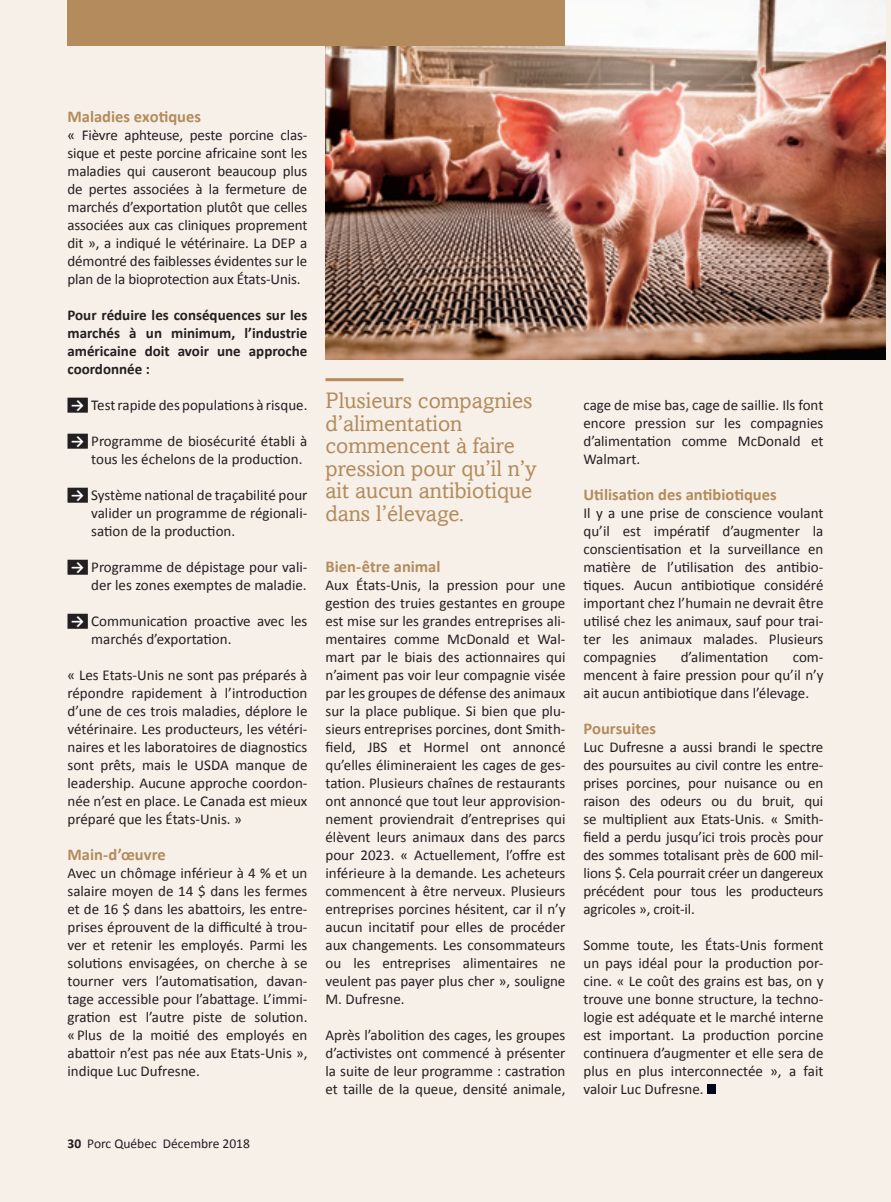
<style>
.page{position:relative;width:891px;height:1202px;background:#f6f0e9}
.page>*{position:absolute;margin:0;border:0;box-sizing:border-box;transform-origin:0 0}
.t1{font:22.5px/22.5px "Amasis";color:#b38b5c}
.t2{font:700 16.5px "Calibri";color:#b38b5c}
.t3{font:15px/18px "Calibri";color:#231f20;text-align:justify}
.t4{font:700 15px/18px "Calibri";color:#231f20;text-align:justify}
.t5{font:13.5px "Calibri";color:#231f20}
.s1{font-weight:700;color:#fff}
.s2{font-weight:700}
</style>
<div class="page">
<div style="left:68px;top:397px;width:20px;height:15px;background:#231f20"></div>
<div style="left:68px;top:433px;width:20px;height:15px;background:#231f20"></div>
<div style="left:68px;top:487px;width:20px;height:15px;background:#231f20"></div>
<div style="left:68px;top:559px;width:20px;height:15px;background:#231f20"></div>
<div style="left:68px;top:613px;width:20px;height:15px;background:#231f20"></div>
<div style="left:707px;top:1084px;width:9px;height:9px;background:#01071a"></div>
<hr style="left:326px;top:378px;width:78px;height:3px;background:#b38b5c">
<img style="left:326px;top:0;width:560px;height:359px">
<div style="left:68px;top:0;width:498px;height:46px;background:#b38b5c"></div>
<p class="t2" style="left:68px;top:106px;width:135px">Maladies exotiques</p>
<p class="t3" style="left:68px;top:126px;width:241px">« Fièvre aphteuse, peste porcine clas&shy;sique et peste porcine africaine sont les maladies qui causeront beaucoup plus de pertes associées à la fermeture de marchés d’exportation plutôt que celles associées aux cas cliniques proprement dit », a indiqué le vétérinaire. La DEP a démontré des faiblesses évidentes sur le plan de la bioprotection aux États-Unis.</p>
<p class="t4" style="left:68px;top:306px;width:241px">Pour réduire les conséquences sur les marchés à un minimum, l’industrie américaine doit avoir une approche coordonnée :</p>
<p class="t3" style="left:71px;top:395px;width:238px"><span class="s1">→</span> Test rapide des populations à risque.</p>
<p class="t3" style="left:91px;top:431px;width:218px;text-indent:-20px"><span class="s1">→</span> Programme de biosécurité établi à tous les échelons de la production.</p>
<p class="t3" style="left:91px;top:485px;width:218px;text-indent:-20px"><span class="s1">→</span> Système national de traçabilité pour valider un programme de régionali&shy;sation de la production.</p>
<p class="t3" style="left:71px;top:558px;width:238px;text-align:right"><span class="s1">→</span> Programme de dépistage pour vali&shy;der les zones exemptes de maladie.</p>
<p class="t3" style="left:91px;top:611px;width:218px;text-indent:-20px"><span class="s1">→</span> Communication proactive avec les marchés d’exportation.</p>
<p class="t3" style="left:68px;top:665px;width:242px">« Les Etats-Unis ne sont pas préparés à répondre rapidement à l’introduction d’une de ces trois maladies, déplore le vétérinaire. Les producteurs, les vétéri&shy;naires et les laboratoires de diagnostics sont prêts, mais le USDA manque de leadership. Aucune approche coordon&shy;née n’est en place. Le Canada est mieux préparé que les États-Unis. »</p>
<p class="t2" style="left:68px;top:846px;width:100px">Main-d’œuvre</p>
<p class="t3" style="left:68px;top:863px;width:242px">Avec un chômage inférieur à 4 % et un salaire moyen de 14 $ dans les fermes et de 16 $ dans les abattoirs, les entre&shy;prises éprouvent de la difficulté à trou&shy;ver et retenir les employés. Parmi les solutions envisagées, on cherche à se tourner vers l’automatisation, davan&shy;tage accessible pour l’abattage. L’immi&shy;gration est l’autre piste de solution. « Plus de la moitié des employés en abattoir n’est pas née aux Etats-Unis », indique Luc Dufresne.</p>
<p class="t5" style="left:68px;top:1136px;width:184px"><span class="s2">30</span> Porc Québec Décembre 2018</p>
<h1 class="t1" style="left:326px;top:391px;width:213px">Plusieurs compagnies d’alimentation commencent à faire pression pour qu’il n’y ait aucun antibiotique dans l’élevage.</h1>
<p class="t2" style="left:326px;top:558px;width:117px">Bien-être animal</p>
<p class="t3" style="left:326px;top:576px;width:242px">Aux États-Unis, la pression pour une gestion des truies gestantes en groupe est mise sur les grandes entreprises ali&shy;mentaires comme McDonald et Wal&shy;mart par le biais des actionnaires qui n’aiment pas voir leur compagnie visée par les groupes de défense des animaux sur la place publique. Si bien que plu&shy;sieurs entreprises porcines, dont Smith&shy;field, JBS et Hormel ont annoncé qu’elles élimineraient les cages de ges&shy;tation. Plusieurs chaînes de restaurants ont annoncé que tout leur approvision&shy;nement proviendrait d’entreprises qui élèvent leurs animaux dans des parcs pour 2023. « Actuellement, l’offre est inférieure à la demande. Les acheteurs commencent à être nerveux. Plusieurs entreprises porcines hésitent, car il n’y aucun incitatif pour elles de procéder aux changements. Les consommateurs ou les entreprises alimentaires ne veulent pas payer plus cher », souligne M. Dufresne.</p>
<p class="t3" style="left:326px;top:1025px;width:241px">Après l’abolition des cages, les groupes d’activistes ont commencé à présenter la suite de leur programme : castration et taille de la queue, densité animale,</p>
<p class="t3" style="left:584px;top:396px;width:242px">cage de mise bas, cage de saillie. Ils font encore pression sur les compagnies d’alimentation comme McDonald et Walmart.</p>
<p class="t2" style="left:584px;top:484px;width:195px">Utilisation des antibiotiques</p>
<p class="t3" style="left:584px;top:504px;width:241px">Il y a une prise de conscience voulant qu’il est impératif d’augmenter la conscientisation et la surveillance en matière de l’utilisation des antibio&shy;tiques. Aucun antibiotique considéré important chez l’humain ne devrait être utilisé chez les animaux, sauf pour trai&shy;ter les animaux malades. Plusieurs compagnies</p>
<p class="t3" style="left:681px;top:647px;width:89px">d’alimentation</p>
<p class="t3" style="left:584px;top:647px;width:242px;text-indent:209px">com&shy;mencent à faire pression pour qu’il n’y ait aucun antibiotique dans l’élevage.</p>
<p class="t2" style="left:584px;top:720px;width:74px">Poursuites</p>
<p class="t3" style="left:584px;top:738px;width:241px">Luc Dufresne a aussi brandi le spectre des poursuites au civil contre les entre&shy;prises porcines, pour nuisance ou en raison des odeurs ou du bruit, qui se multiplient aux Etats-Unis. « Smith&shy;field a perdu jusqu’ici trois procès pour des sommes totalisant près de 600 mil&shy;lions $. Cela pourrait créer un dangereux précédent pour tous les producteurs agricoles », croit-il.</p>
<p class="t3" style="left:584px;top:936px;width:242px">Somme toute, les États-Unis forment un pays idéal pour la production por&shy;cine. « Le coût des grains est bas, on y trouve une bonne structure, la techno&shy;logie est adéquate et le marché interne est important. La production porcine continuera d’augmenter et elle sera de plus en plus interconnectée », a fait valoir Luc Dufresne.</p>
</div>
